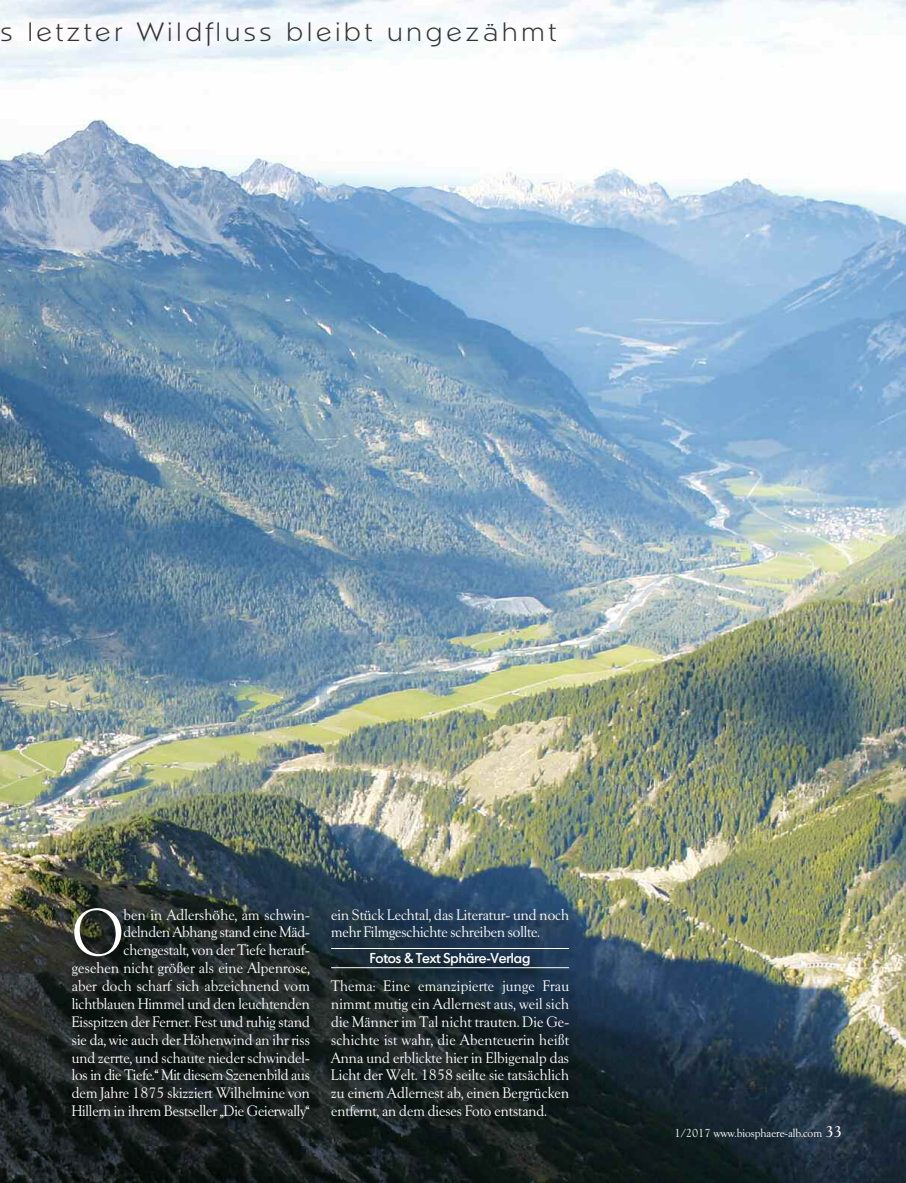
<style>
.page{position:relative;width:906px;height:1183px;background:#fff}
.page>*{position:absolute;margin:0;border:0;box-sizing:border-box;transform-origin:0 0}
.t1{font:64.2px "Goudx";color:#fff}
.t2{font:300 25.5px "Napoli";letter-spacing:.155em;color:#333}
.t3{font:14.7px/17.9px "Goudx";color:#fff;text-align:right}
.t4{font:500 13.95px "Montreal";color:#fff}
.t5{font:11.25px "Goudx";color:#fff}
.s1{font-weight:500;font-size:15px}
</style>
<div class="page">
<img style="left:0;top:0;width:906px;height:1182px">
<img style="left:0;top:383px;width:80px;height:238px">
<img style="left:53px;top:886px;width:547px;height:258px">
<hr style="left:331px;top:947px;width:238px;height:1px;background:#fff">
<hr style="left:331px;top:967px;width:238px;height:1px;background:#fff">
<h2 class="t2" style="left:1px;top:17px;width:556px">s letzter Wildfluss bleibt ungezähmt</h2>
<h1 class="t1" style="left:72px;top:895px;width:53px">O</h1>
<p class="t3" style="left:72px;top:905px;width:239px">ben in Adlershöhe, am schwin-<br>delnden Abhang stand eine Mäd&shy;chengestalt, von der Tiefe herauf-<br>gesehen nicht größer als eine Alpenrose, aber doch scharf sich abzeichnend vom lichtblauen Himmel und den leuchtenden Eisspitzen der Ferner. Fest und ruhig stand sie da, wie auch der Höhenwind an ihr riss und zerrte, und schaute nieder schwindel&shy;los in die Tiefe.“ Mit diesem Szenenbild aus dem Jahre 1875 skizziert Wilhelmine von Hillern in ihrem Bestseller „Die Geierwally“</p>
<p class="t3" style="left:331px;top:905px;width:239px;text-align:left">ein Stück Lechtal, das Literatur- und noch mehr Filmgeschichte schreiben sollte.</p>
<p class="t4" style="left:370px;top:949px;width:162px">Fotos &amp; Text Sphäre-Verlag</p>
<p class="t3" style="left:331px;top:976px;width:239px;text-align:justify">Thema: Eine emanzipierte junge Frau nimmt mutig ein Adlernest aus, weil sich die Männer im Tal nicht trauten. Die Ge&shy;schichte ist wahr, die Abenteuerin heißt Anna und erblickte hier in Elbigenalp das Licht der Welt. 1858 seilte sie tatsächlich zu einem Adlernest ab, einen Bergrücken entfernt, an dem dieses Foto entstand.</p>
<p class="t5" style="left:674px;top:1126px;width:169px">1/2017 www.biosphaere-alb.com <span class="s1">33</span></p>
</div>
